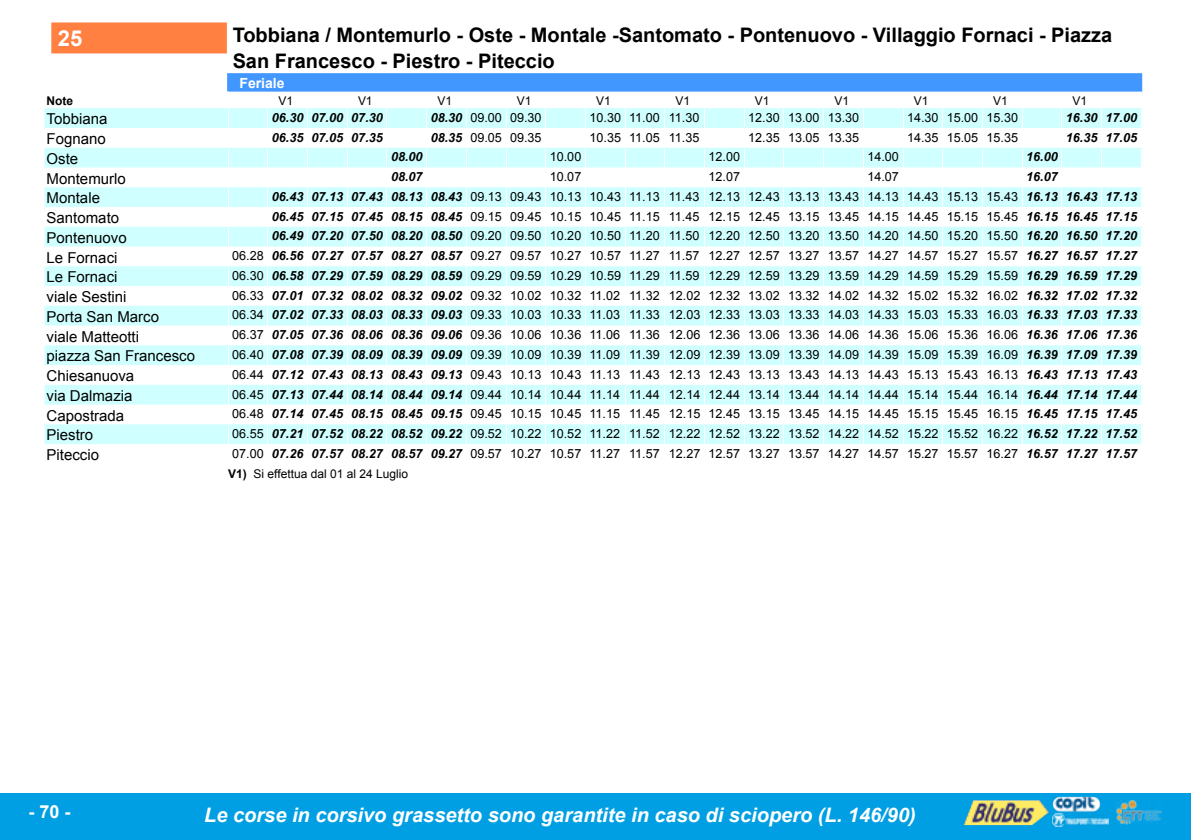
<style>
.page{position:relative;width:1191px;height:840px;background:#fff}
.page>*{position:absolute;margin:0;border:0;box-sizing:border-box;transform-origin:0 0}
.t1{font:22px "Arial D";color:#fff}
.t2{font:20px/26.4px "Arial D";color:#000}
.t3{font:italic 700 20px "Arial";color:#fff}
.t4{font:700 18px "Arial";color:#fff}
.t5{font:16px "Arial D";color:#fff}
.t6{font:15px "Arial D";color:#000}
.t7{font:14px "Arial D";color:#fff}
.t8{font:12.6px "Arial D";color:#000}
.t9{font:12px "Arial D";color:#000}
</style>
<div class="page">
<div style="left:0;top:792px;width:1191px;height:47px;background:#009fe3"></div>
<img style="left:964px;top:800px;width:84px;height:24px">
<img style="left:1052px;top:796px;width:48px;height:15px">
<img style="left:1052px;top:813px;width:56px;height:13px">
<img style="left:1116px;top:800px;width:46px;height:23px">
<div style="left:52px;top:23px;width:174px;height:29px;background:#ff8040"></div>
<div style="left:51px;top:22px;width:176px;height:31px;border:2px solid #ff8040"></div>
<div style="left:228px;top:74px;width:913px;height:19px;background:#4297ff"></div>
<div style="left:227px;top:73px;width:915px;height:21px;border:2px solid #4297ff"></div>
<div style="left:45px;top:92px;width:1097px;height:18px;border:2px solid #fff"></div>
<div style="left:46px;top:109px;width:1095px;height:20px;background:#cfffff"></div>
<div style="left:45px;top:108px;width:1097px;height:22px;border:2px solid #cfffff"></div>
<div style="left:45px;top:128px;width:1097px;height:22px;border:2px solid #fff"></div>
<div style="left:46px;top:149px;width:1095px;height:19px;background:#cfffff"></div>
<div style="left:45px;top:148px;width:1097px;height:21px;border:2px solid #cfffff"></div>
<div style="left:45px;top:167px;width:1097px;height:22px;border:2px solid #fff"></div>
<div style="left:46px;top:188px;width:1095px;height:20px;background:#cfffff"></div>
<div style="left:45px;top:187px;width:1097px;height:22px;border:2px solid #cfffff"></div>
<div style="left:45px;top:207px;width:1097px;height:22px;border:2px solid #fff"></div>
<div style="left:46px;top:228px;width:1095px;height:19px;background:#cfffff"></div>
<div style="left:45px;top:227px;width:1097px;height:21px;border:2px solid #cfffff"></div>
<div style="left:45px;top:246px;width:1097px;height:22px;border:2px solid #fff"></div>
<div style="left:46px;top:267px;width:1095px;height:20px;background:#cfffff"></div>
<div style="left:45px;top:266px;width:1097px;height:22px;border:2px solid #cfffff"></div>
<div style="left:45px;top:286px;width:1097px;height:21px;border:2px solid #fff"></div>
<div style="left:46px;top:306px;width:1095px;height:20px;background:#cfffff"></div>
<div style="left:45px;top:325px;width:1097px;height:22px;border:2px solid #fff"></div>
<div style="left:46px;top:346px;width:1095px;height:20px;background:#cfffff"></div>
<div style="left:45px;top:345px;width:1097px;height:22px;border:2px solid #cfffff"></div>
<div style="left:45px;top:365px;width:1097px;height:21px;border:2px solid #fff"></div>
<div style="left:46px;top:385px;width:1095px;height:20px;background:#cfffff"></div>
<div style="left:45px;top:404px;width:1097px;height:22px;border:2px solid #fff"></div>
<div style="left:46px;top:425px;width:1095px;height:20px;background:#cfffff"></div>
<div style="left:45px;top:424px;width:1097px;height:22px;border:2px solid #cfffff"></div>
<div style="left:45px;top:444px;width:1097px;height:21px;border:2px solid #fff"></div>
<svg style="left:228px;top:109px;width:1px;height:354px"></svg>
<svg style="left:268px;top:109px;width:1px;height:354px"></svg>
<svg style="left:307px;top:109px;width:1px;height:354px"></svg>
<svg style="left:347px;top:109px;width:1px;height:354px"></svg>
<svg style="left:387px;top:109px;width:1px;height:354px"></svg>
<svg style="left:426px;top:109px;width:1px;height:354px"></svg>
<svg style="left:466px;top:109px;width:1px;height:354px"></svg>
<svg style="left:506px;top:109px;width:1px;height:354px"></svg>
<svg style="left:545px;top:109px;width:1px;height:354px"></svg>
<svg style="left:585px;top:109px;width:1px;height:354px"></svg>
<svg style="left:625px;top:109px;width:1px;height:354px"></svg>
<svg style="left:664px;top:109px;width:1px;height:354px"></svg>
<svg style="left:704px;top:109px;width:1px;height:354px"></svg>
<svg style="left:744px;top:109px;width:1px;height:354px"></svg>
<svg style="left:783px;top:109px;width:1px;height:354px"></svg>
<svg style="left:823px;top:109px;width:1px;height:354px"></svg>
<svg style="left:863px;top:109px;width:1px;height:354px"></svg>
<svg style="left:902px;top:109px;width:1px;height:354px"></svg>
<svg style="left:942px;top:109px;width:1px;height:354px"></svg>
<svg style="left:982px;top:109px;width:1px;height:354px"></svg>
<svg style="left:1022px;top:109px;width:1px;height:354px"></svg>
<svg style="left:1061px;top:109px;width:1px;height:354px"></svg>
<svg style="left:1101px;top:109px;width:1px;height:354px"></svg>
<svg style="left:1141px;top:109px;width:1px;height:354px"></svg>
<h1 class="t1" style="left:58px;top:23px;width:26px">25</h1>
<h2 class="t2" style="left:233px;top:22px;width:881px">Tobbiana / Montemurlo - Oste - Montale -Santomato - Pontenuovo - Villaggio Fornaci - Piazza<br>San Francesco - Piestro - Piteccio</h2>
<p class="t7" style="left:239px;top:74px;width:47px">Feriale</p>
<p class="t9" style="left:47px;top:92px;width:28px">Note</p>
<p class="t9" style="left:278px;top:93px;width:16px">V1</p>
<p class="t9" style="left:358px;top:93px;width:16px">V1</p>
<p class="t9" style="left:437px;top:93px;width:16px">V1</p>
<p class="t9" style="left:517px;top:93px;width:16px">V1</p>
<p class="t9" style="left:596px;top:93px;width:16px">V1</p>
<p class="t9" style="left:675px;top:93px;width:16px">V1</p>
<p class="t9" style="left:755px;top:93px;width:16px">V1</p>
<p class="t9" style="left:834px;top:93px;width:16px">V1</p>
<p class="t9" style="left:913px;top:93px;width:16px">V1</p>
<p class="t9" style="left:993px;top:93px;width:16px">V1</p>
<p class="t9" style="left:1072px;top:93px;width:16px">V1</p>
<p class="t6" style="left:47px;top:109px;width:62px">Tobbiana</p>
<p class="t8" style="left:272px;top:109px;width:112px">06.30 07.00 07.30</p>
<p class="t8" style="left:431px;top:109px;width:112px">08.30 09.00 09.30</p>
<p class="t8" style="left:589px;top:109px;width:111px">10.30 11.00 11.30</p>
<p class="t8" style="left:748px;top:109px;width:112px">12.30 13.00 13.30</p>
<p class="t8" style="left:907px;top:109px;width:112px">14.30 15.00 15.30</p>
<p class="t8" style="left:1066px;top:109px;width:73px">16.30 17.00</p>
<p class="t6" style="left:47px;top:129px;width:61px">Fognano</p>
<p class="t8" style="left:272px;top:129px;width:112px">06.35 07.05 07.35</p>
<p class="t8" style="left:431px;top:129px;width:112px">08.35 09.05 09.35</p>
<p class="t8" style="left:589px;top:129px;width:111px">10.35 11.05 11.35</p>
<p class="t8" style="left:748px;top:129px;width:112px">12.35 13.05 13.35</p>
<p class="t8" style="left:907px;top:129px;width:112px">14.35 15.05 15.35</p>
<p class="t8" style="left:1066px;top:129px;width:73px">16.35 17.05</p>
<p class="t6" style="left:47px;top:149px;width:33px">Oste</p>
<p class="t8" style="left:391px;top:149px;width:33px">08.00</p>
<p class="t8" style="left:550px;top:149px;width:33px">10.00</p>
<p class="t8" style="left:708px;top:149px;width:33px">12.00</p>
<p class="t8" style="left:867px;top:149px;width:33px">14.00</p>
<p class="t8" style="left:1026px;top:149px;width:33px">16.00</p>
<p class="t6" style="left:47px;top:168px;width:81px">Montemurlo</p>
<p class="t8" style="left:391px;top:168px;width:33px">08.07</p>
<p class="t8" style="left:550px;top:168px;width:33px">10.07</p>
<p class="t8" style="left:708px;top:168px;width:33px">12.07</p>
<p class="t8" style="left:867px;top:168px;width:33px">14.07</p>
<p class="t8" style="left:1026px;top:168px;width:33px">16.07</p>
<p class="t6" style="left:47px;top:188px;width:55px">Montale</p>
<p class="t8" style="left:272px;top:188px;width:866px">06.43 07.13 07.43 08.13 08.43 09.13 09.43 10.13 10.43 11.13 11.43 12.13 12.43 13.13 13.43 14.13 14.43 15.13 15.43 16.13 16.43 17.13</p>
<p class="t6" style="left:47px;top:208px;width:74px">Santomato</p>
<p class="t8" style="left:272px;top:208px;width:866px">06.45 07.15 07.45 08.15 08.45 09.15 09.45 10.15 10.45 11.15 11.45 12.15 12.45 13.15 13.45 14.15 14.45 15.15 15.45 16.15 16.45 17.15</p>
<p class="t6" style="left:47px;top:228px;width:82px">Pontenuovo</p>
<p class="t8" style="left:272px;top:228px;width:866px">06.49 07.20 07.50 08.20 08.50 09.20 09.50 10.20 10.50 11.20 11.50 12.20 12.50 13.20 13.50 14.20 14.50 15.20 15.50 16.20 16.50 17.20</p>
<p class="t6" style="left:47px;top:247px;width:72px">Le Fornaci</p>
<p class="t8" style="left:232px;top:247px;width:906px">06.28 06.56 07.27 07.57 08.27 08.57 09.27 09.57 10.27 10.57 11.27 11.57 12.27 12.57 13.27 13.57 14.27 14.57 15.27 15.57 16.27 16.57 17.27</p>
<p class="t6" style="left:47px;top:267px;width:72px">Le Fornaci</p>
<p class="t8" style="left:232px;top:267px;width:906px">06.30 06.58 07.29 07.59 08.29 08.59 09.29 09.59 10.29 10.59 11.29 11.59 12.29 12.59 13.29 13.59 14.29 14.59 15.29 15.59 16.29 16.59 17.29</p>
<p class="t6" style="left:47px;top:287px;width:81px">viale Sestini</p>
<p class="t8" style="left:232px;top:287px;width:906px">06.33 07.01 07.32 08.02 08.32 09.02 09.32 10.02 10.32 11.02 11.32 12.02 12.32 13.02 13.32 14.02 14.32 15.02 15.32 16.02 16.32 17.02 17.32</p>
<p class="t6" style="left:47px;top:306px;width:114px">Porta San Marco</p>
<p class="t8" style="left:232px;top:306px;width:906px">06.34 07.02 07.33 08.03 08.33 09.03 09.33 10.03 10.33 11.03 11.33 12.03 12.33 13.03 13.33 14.03 14.33 15.03 15.33 16.03 16.33 17.03 17.33</p>
<p class="t6" style="left:47px;top:326px;width:94px">viale Matteotti</p>
<p class="t8" style="left:232px;top:326px;width:906px">06.37 07.05 07.36 08.06 08.36 09.06 09.36 10.06 10.36 11.06 11.36 12.06 12.36 13.06 13.36 14.06 14.36 15.06 15.36 16.06 16.36 17.06 17.36</p>
<p class="t6" style="left:47px;top:346px;width:150px">piazza San Francesco</p>
<p class="t8" style="left:232px;top:346px;width:906px">06.40 07.08 07.39 08.09 08.39 09.09 09.39 10.09 10.39 11.09 11.39 12.09 12.39 13.09 13.39 14.09 14.39 15.09 15.39 16.09 16.39 17.09 17.39</p>
<p class="t6" style="left:47px;top:366px;width:89px">Chiesanuova</p>
<p class="t8" style="left:232px;top:366px;width:906px">06.44 07.12 07.43 08.13 08.43 09.13 09.43 10.13 10.43 11.13 11.43 12.13 12.43 13.13 13.43 14.13 14.43 15.13 15.43 16.13 16.43 17.13 17.43</p>
<p class="t6" style="left:47px;top:385px;width:87px">via Dalmazia</p>
<p class="t8" style="left:232px;top:385px;width:906px">06.45 07.13 07.44 08.14 08.44 09.14 09.44 10.14 10.44 11.14 11.44 12.14 12.44 13.14 13.44 14.14 14.44 15.14 15.44 16.14 16.44 17.14 17.44</p>
<p class="t6" style="left:47px;top:405px;width:79px">Capostrada</p>
<p class="t8" style="left:232px;top:405px;width:906px">06.48 07.14 07.45 08.15 08.45 09.15 09.45 10.15 10.45 11.15 11.45 12.15 12.45 13.15 13.45 14.15 14.45 15.15 15.45 16.15 16.45 17.15 17.45</p>
<p class="t6" style="left:47px;top:425px;width:48px">Piestro</p>
<p class="t8" style="left:232px;top:425px;width:906px">06.55 07.21 07.52 08.22 08.52 09.22 09.52 10.22 10.52 11.22 11.52 12.22 12.52 13.22 13.52 14.22 14.52 15.22 15.52 16.22 16.52 17.22 17.52</p>
<p class="t6" style="left:47px;top:445px;width:54px">Piteccio</p>
<p class="t8" style="left:232px;top:445px;width:906px">07.00 07.26 07.57 08.27 08.57 09.27 09.57 10.27 10.57 11.27 11.57 12.27 12.57 13.27 13.57 14.27 14.57 15.27 15.57 16.27 16.57 17.27 17.57</p>
<p class="t9" style="left:228px;top:465px;width:181px">V1) Si effettua dal 01 al 24 Luglio</p>
<p class="t5" style="left:46px;top:794px;width:19px">42</p>
<h3 class="t4" style="left:28px;top:798px;width:44px">- 70 -</h3>
<h2 class="t3" style="left:204px;top:800px;width:713px">Le corse in corsivo grassetto sono garantite in caso di sciopero (L. 146/90)</h2>
</div>
